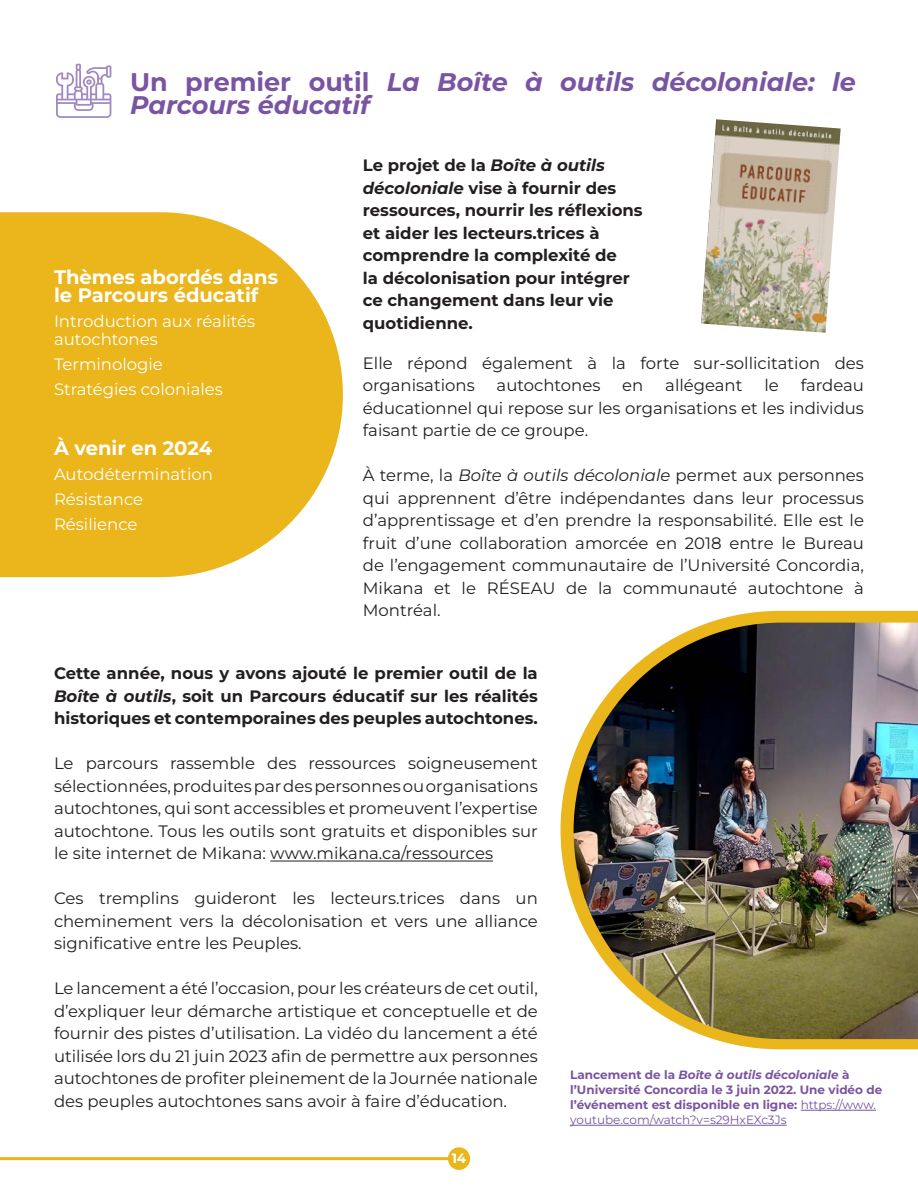
<style>
.page{position:relative;width:918px;height:1188px;background:#fff}
.page>*{position:absolute;margin:0;border:0;box-sizing:border-box;transform-origin:0 0}
.Sous_titre{font:italic 700 25.5px/22.5px "Montserrat";color:#7954a2}
.TEXTE_COURANT{font:700 19.5px "Montserrat";color:#fff}
.TEXTE_COURANT-2{font:16.5px/22.5px "Montserrat";color:#231f20;text-align:justify}
.TEXTE_COURANT-3{font:700 16.5px/22.5px "Montserrat";color:#231f20}
.TEXTE_COURANT-4{font:16.5px/18px "Montserrat";color:#fff}
.t1{font:700 13.5px "Montserrat";color:#fff}
.TEXTE_COURANT-5{font:700 12px/15px "Montserrat";color:#7954a2}
.s1{font-style:normal}
.s2{font-style:italic}
.s3{font-weight:400}
</style>
<div class="page">
<div style="left:448px;top:1147px;width:22px;height:23px;background:#ebb51c;border-radius:50%"></div>
<hr style="left:0;top:1157px;width:459px;height:3px;background:#ebb51c">
<svg style="left:561px;top:611px;width:357px;height:438px"></svg>
<img style="left:574px;top:623px;width:344px;height:416px">
<svg style="left:0;top:212px;width:343px;height:365px;fill:#ebb51c"></svg>
<hr style="left:270px;top:861px;width:223px;height:1px;background:#231f20">
<hr style="left:801px;top:1110px;width:75px;height:1px;background:#7954a2">
<hr style="left:570px;top:1125px;width:217px;height:1px;background:#7954a2">
<img style="left:701px;top:119px;width:140px;height:214px">
<svg style="left:56px;top:64px;width:55px;height:54px"></svg>
<p class="Sous_titre" style="left:130px;top:70px;width:727px"><span class="s1">Un premier outil</span> La Boîte à outils décoloniale: le<br>Parcours éducatif</p>
<p class="TEXTE_COURANT" style="left:54px;top:265px;width:226px">Thèmes abordés dans</p>
<p class="TEXTE_COURANT" style="left:54px;top:283px;width:206px">le Parcours éducatif</p>
<p class="TEXTE_COURANT-4" style="left:54px;top:312px;width:203px">Introduction aux réalités autochtones</p>
<p class="TEXTE_COURANT-4" style="left:54px;top:355px;width:110px">Terminologie</p>
<p class="TEXTE_COURANT-4" style="left:54px;top:379px;width:170px">Stratégies coloniales</p>
<p class="TEXTE_COURANT" style="left:54px;top:436px;width:160px">À venir en 2024</p>
<p class="TEXTE_COURANT-4" style="left:54px;top:465px;width:160px">Autodétermination</p>
<p class="TEXTE_COURANT-4" style="left:54px;top:490px;width:91px">Résistance</p>
<p class="TEXTE_COURANT-4" style="left:54px;top:514px;width:85px">Résilience</p>
<p class="TEXTE_COURANT-3" style="left:363px;top:154px;width:281px">Le projet de la <span class="s2">Boîte à outils décoloniale</span> vise à fournir des ressources, nourrir les réflexions et aider les lecteurs.trices à comprendre la complexité de<br>la décolonisation pour intégrer ce changement dans leur vie quotidienne.</p>
<p class="TEXTE_COURANT-2" style="left:363px;top:351px;width:503px">Elle répond également à la forte sur-sollicitation des organisations</p>
<p class="TEXTE_COURANT-2" style="left:363px;top:374px;width:503px;text-indent:438px">fardeau éducationnel qui repose sur les organisations et les individus faisant partie de ce groupe.</p>
<p class="TEXTE_COURANT-2" style="left:363px;top:464px;width:503px">À terme, la <span class="s2">Boîte à outils décoloniale</span> permet aux personnes qui apprennent d’être indépendantes dans leur processus d’apprentissage et d’en prendre la responsabilité. Elle est le fruit d’une collaboration amorcée en 2018 entre le Bureau de l’engagement communautaire de l’Université Concordia, Mikana et le RÉSEAU de la communauté autochtone à Montréal.</p>
<p class="TEXTE_COURANT-2" style="left:497px;top:374px;width:105px">autochtones</p>
<p class="TEXTE_COURANT-2" style="left:622px;top:374px;width:23px">en</p>
<p class="TEXTE_COURANT-2" style="left:665px;top:374px;width:79px">allégeant</p>
<p class="TEXTE_COURANT-2" style="left:764px;top:374px;width:16px">le</p>
<p class="TEXTE_COURANT-3" style="left:54px;top:662px;width:485px;text-align:justify">Cette année, nous y avons ajouté le premier outil de la <span class="s2">Boîte à outils</span>, soit un Parcours éducatif sur les réalités historiques et contemporaines des peuples autochtones.</p>
<p class="TEXTE_COURANT-2" style="left:54px;top:752px;width:485px">Le parcours rassemble des ressources soigneusement sélectionnées, produites par des personnes ou organisations autochtones, qui sont accessibles et promeuvent l’expertise autochtone. Tous les outils sont gratuits et disponibles sur le site internet de Mikana: www.mikana.ca/ressources</p>
<p class="TEXTE_COURANT-2" style="left:54px;top:887px;width:485px">Ces tremplins guideront les lecteurs.trices dans un cheminement vers la décolonisation et vers une alliance significative entre les Peuples.</p>
<p class="TEXTE_COURANT-2" style="left:54px;top:977px;width:485px">Le lancement a été l’occasion, pour les créateurs de cet outil, d’expliquer leur démarche artistique et conceptuelle et de fournir des pistes d’utilisation. La vidéo du lancement a été utilisée lors du 21 juin 2023 afin de permettre aux personnes autochtones de profiter pleinement de la Journée nationale des peuples autochtones sans avoir à faire d’éducation.</p>
<p class="t1" style="left:452px;top:1149px;width:16px">14</p>
<p class="TEXTE_COURANT-5" style="left:570px;top:1067px;width:314px">Lancement de la <span class="s2">Boîte à outils décoloniale</span> à l’Université Concordia le 3 juin 2022. Une vidéo de l’événement est disponible en ligne: <span class="s3">https://www. youtube.com/watch?v=s29HxEXc3Js</span></p>
</div>
